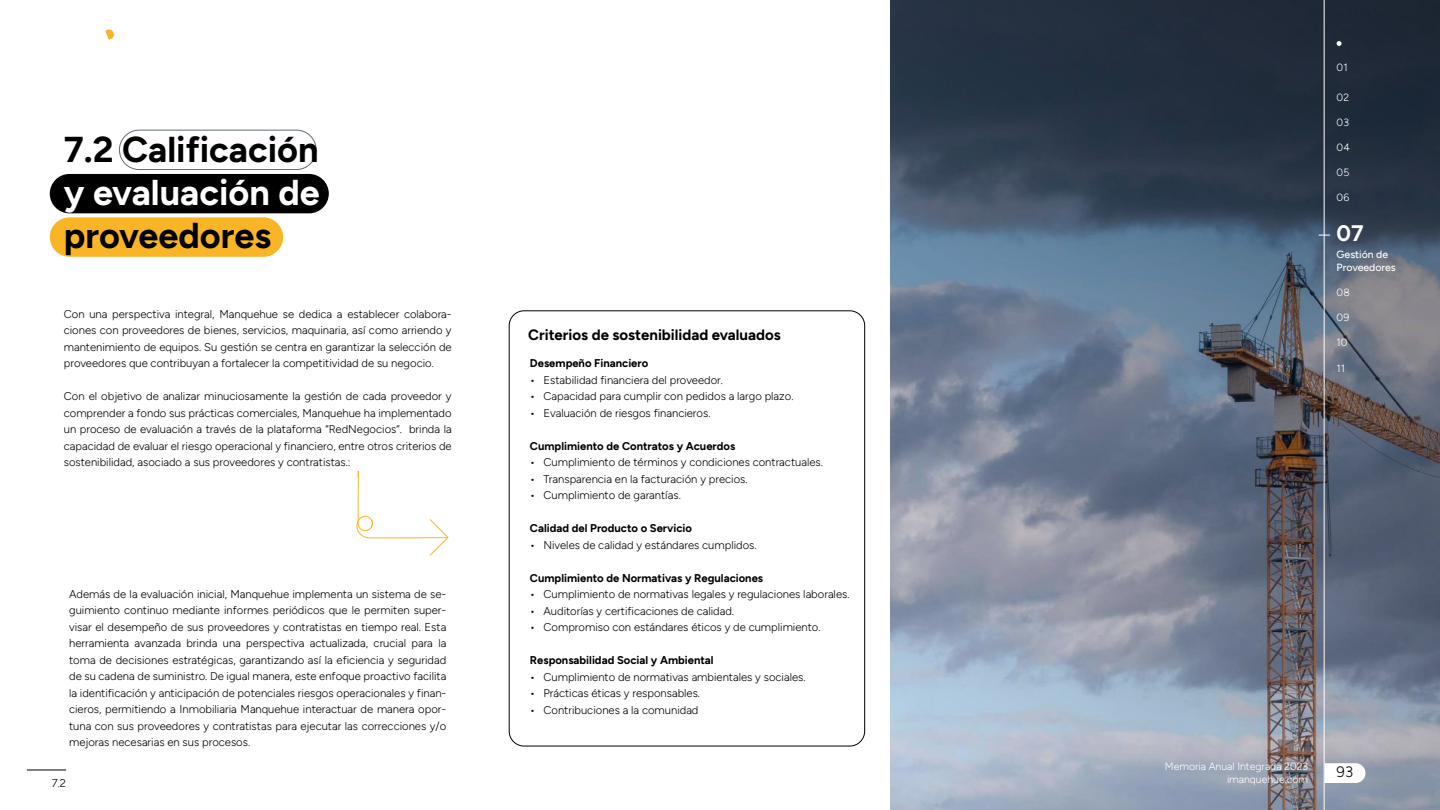
<style>
.page{position:relative;width:1440px;height:810px;background:#fff}
.page>*{position:absolute;margin:0;border:0;box-sizing:border-box;transform-origin:0 0}
.t1{font:700 36px "Figtree";color:#000}
.t2{font:700 36px "Figtree";color:#fff}
.t3{font:700 22.5px "Figtree";color:#fff}
.t4{font:700 15px "Figtree";color:#000}
.t5{font:300 15px "Figtree";color:#000}
.t6{font:300 11.25px/16.5px "Figtree";color:#000;text-align:justify}
.t7{font:700 11.25px "Figtree";color:#000}
.t8{font:300 10.5px/12.6px "Figtree";color:#fff;text-align:right}
.t9{font:500 10.5px/12.8px "Figtree";color:#fff}
</style>
<div class="page">
<svg style="left:890px;top:0;width:550px;height:810px;background:#626e81"></svg>
<div style="left:50px;top:174px;width:279px;height:39px;background:#000;border-radius:20px"></div>
<div style="left:50px;top:217px;width:233px;height:40px;background:#f9b525;border-radius:20px"></div>
<div style="left:119px;top:130px;width:198px;height:40px;border:1px solid #616a75;border-radius:20px"></div>
<svg style="left:1325px;top:763px;width:41px;height:20px"></svg>
<hr style="left:1324px;top:0;width:1px;height:810px;background:#fff">
<svg style="left:105px;top:29px;width:9px;height:11px"></svg>
<svg style="left:356px;top:471px;width:93px;height:85px"></svg>
<svg style="left:1337px;top:41px;width:5px;height:5px"></svg>
<hr style="left:27px;top:770px;width:39px;height:1px;background:#000">
<h1 class="t1" style="left:64px;top:128px;width:256px">7.2 Calificación</h1>
<h1 class="t2" style="left:64px;top:171px;width:257px">y evaluación de</h1>
<h1 class="t1" style="left:64px;top:214px;width:209px">proveedores</h1>
<p class="t6" style="left:64px;top:306px;width:389px">Con una perspectiva integral, Manquehue se dedica a establecer colabora&shy;ciones con proveedores de bienes, servicios, maquinaria, así como arriendo y mantenimiento de equipos. Su gestión se centra en garantizar la selección de proveedores que contribuyan a fortalecer la competitividad de su negocio.</p>
<p class="t6" style="left:64px;top:388px;width:389px">Con el objetivo de analizar minuciosamente la gestión de cada proveedor y comprender a fondo sus prácticas comerciales, Manquehue ha implementado un proceso de evaluación a través de la plataforma “RedNegocios”. brinda la capacidad de evaluar el riesgo operacional y financiero, entre otros criterios de sostenibilidad, asociado a sus proveedores y contratistas.:</p>
<p class="t6" style="left:69px;top:586px;width:379px">Además de la evaluación inicial, Manquehue implementa un sistema de se&shy;guimiento continuo mediante informes periódicos que le permiten super&shy;visar el desempeño de sus proveedores y contratistas en tiempo real. Esta herramienta avanzada brinda una perspectiva actualizada, crucial para la toma de decisiones estratégicas, garantizando así la eficiencia y seguridad de su cadena de suministro. De igual manera, este enfoque proactivo facilita la identificación y anticipación de potenciales riesgos operacionales y finan&shy;cieros, permitiendo a Inmobiliaria Manquehue interactuar de manera opor&shy;tuna con sus proveedores y contratistas para ejecutar las correcciones y/o mejoras necesarias en sus procesos.</p>
<p class="t6" style="left:52px;top:774px;width:16px">7.2</p>
<h3 class="t4" style="left:528px;top:325px;width:254px">Criterios de sostenibilidad evaluados</h3>
<p class="t7" style="left:530px;top:357px;width:120px">Desempeño Financiero</p>
<p class="t6" style="left:530px;top:372px;width:195px">• Estabilidad financiera del proveedor.</p>
<p class="t6" style="left:530px;top:388px;width:265px">• Capacidad para cumplir con pedidos a largo plazo.</p>
<p class="t6" style="left:530px;top:405px;width:182px">• Evaluación de riesgos financieros.</p>
<p class="t7" style="left:530px;top:439px;width:207px">Cumplimiento de Contratos y Acuerdos</p>
<p class="t6" style="left:530px;top:454px;width:294px">• Cumplimiento de términos y condiciones contractuales.</p>
<p class="t6" style="left:530px;top:471px;width:219px">• Transparencia en la facturación y precios.</p>
<p class="t6" style="left:530px;top:487px;width:152px">• Cumplimiento de garantías.</p>
<p class="t7" style="left:530px;top:522px;width:164px">Calidad del Producto o Servicio</p>
<p class="t6" style="left:530px;top:537px;width:228px">• Niveles de calidad y estándares cumplidos.</p>
<p class="t7" style="left:530px;top:571px;width:235px">Cumplimiento de Normativas y Regulaciones</p>
<p class="t6" style="left:530px;top:586px;width:321px">• Cumplimiento de normativas legales y regulaciones laborales.</p>
<p class="t6" style="left:530px;top:603px;width:206px">• Auditorías y certificaciones de calidad.</p>
<p class="t6" style="left:530px;top:619px;width:292px">• Compromiso con estándares éticos y de cumplimiento.</p>
<p class="t7" style="left:530px;top:654px;width:185px">Responsabilidad Social y Ambiental</p>
<p class="t6" style="left:530px;top:669px;width:277px">• Cumplimiento de normativas ambientales y sociales.</p>
<p class="t6" style="left:530px;top:685px;width:172px">• Prácticas éticas y responsables.</p>
<p class="t6" style="left:530px;top:702px;width:170px">• Contribuciones a la comunidad</p>
<p class="t8" style="left:1337px;top:61px;width:13px">01</p>
<p class="t8" style="left:1337px;top:91px;width:14px">02</p>
<p class="t8" style="left:1337px;top:116px;width:14px">03</p>
<p class="t8" style="left:1337px;top:141px;width:15px">04</p>
<p class="t8" style="left:1337px;top:166px;width:14px">05</p>
<p class="t8" style="left:1337px;top:192px;width:14px">06</p>
<h2 class="t3" style="left:1337px;top:220px;width:29px">07</h2>
<p class="t9" style="left:1337px;top:248px;width:61px">Gestión de<br>Proveedores</p>
<p class="t8" style="left:1337px;top:286px;width:15px">08</p>
<p class="t8" style="left:1337px;top:311px;width:14px">09</p>
<p class="t8" style="left:1337px;top:336px;width:13px">10</p>
<p class="t8" style="left:1337px;top:362px;width:10px">11</p>
<p class="t8" style="left:1165px;top:760px;width:145px">Memoria Anual Integrada 2023 imanquehue.com</p>
<h3 class="t5" style="left:1337px;top:764px;width:18px">93</h3>
</div>
